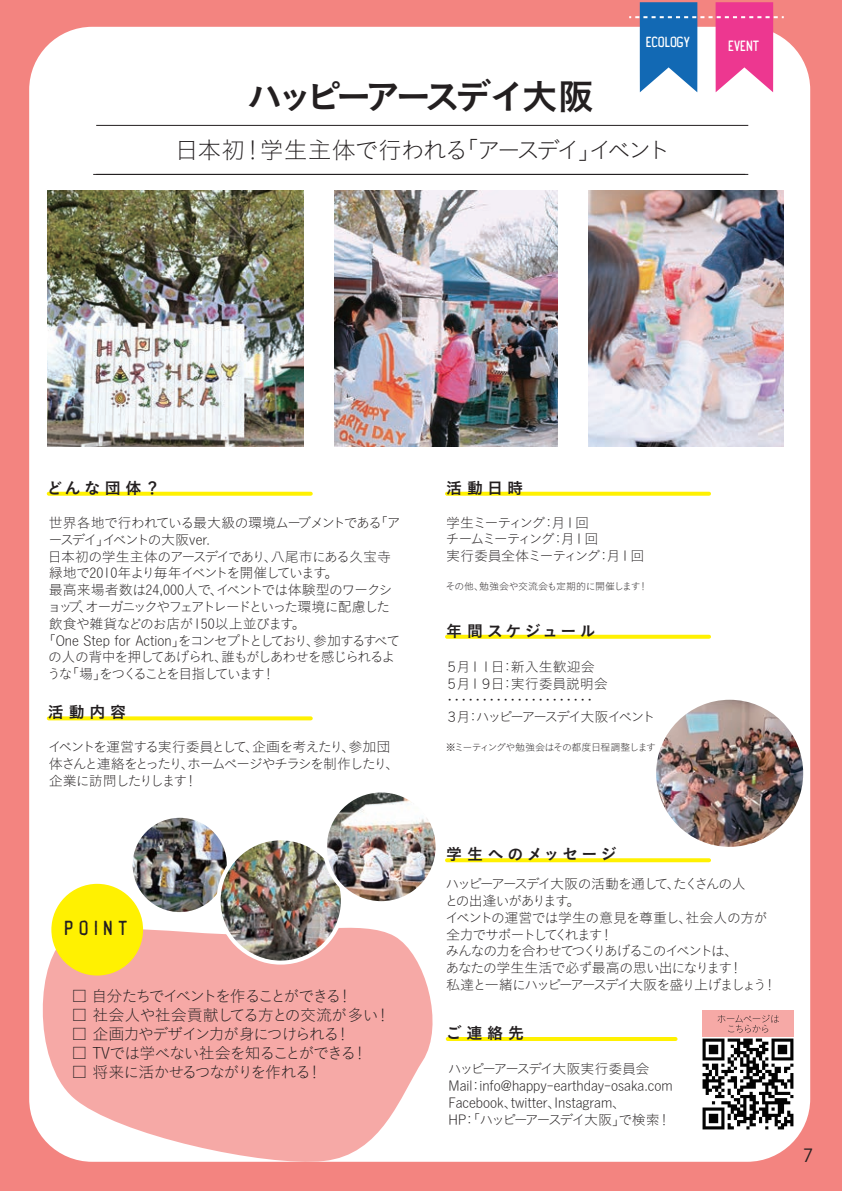
<style>
.page{position:relative;width:842px;height:1191px;background:#f38480}
.page>*{position:absolute;margin:0;border:0;box-sizing:border-box;transform-origin:0 0}
.t1{font:36px "Koburina Go Std W6";letter-spacing:-.16em;color:#231f20}
.t2{font:24px "Koburina Go Std W1";letter-spacing:-.075em;color:#231f20}
.t3{font:19px "Southbank LT";letter-spacing:.3em;color:#231f20}
.t4{font:18px "Koz Go Pr 6 N";color:#231f20}
.t5{font:16px "Koburina Go Std W1";letter-spacing:-.09em;color:#231f20}
.t6{font:16px "Koburina Go Std W1";letter-spacing:-.04em;color:#231f20}
.t7{font:16px "Koburina Go Std W1";letter-spacing:-.145em;color:#231f20}
.t8{font:16px "Koburina Go Std W6";letter-spacing:.255em;color:#231f20}
.t9{font:16px "Koburina Go Std W6";letter-spacing:.21em;color:#231f20}
.t10{font:16px "Koburina Go Std W6";letter-spacing:.195em;color:#231f20}
.t11{font:14px/16.8px "Koburina Go Std W1";letter-spacing:-.1em;color:#231f20}
.t12{font:14px/16.8px "Koburina Go Std W1";color:#231f20}
.t13{font:14px "Koburina Go Std W1";letter-spacing:-.075em;color:#231f20}
.t14{font:14px/16.8px "Koburina Go Std W1";letter-spacing:-.155em;color:#231f20}
.t15{font:14px/16.8px "Koburina Go Std W1";letter-spacing:-.13em;color:#231f20}
.t16{font:14px "Koburina Go Std W1";letter-spacing:-.035em;color:#231f20}
.t17{font:14px "Koburina Go Std W1";letter-spacing:-.14em;color:#231f20}
.t18{font:14px "Koburina Go Std W1";letter-spacing:-.055em;color:#231f20}
.t19{font:14px "Koburina Go Std W1";letter-spacing:-.08em;color:#231f20}
.t20{font:14px "Koburina Go Std W1";letter-spacing:-.04em;color:#231f20}
.t21{font:14px "Koburina Go Std W1";letter-spacing:-.16em;color:#231f20}
.t22{font:14px "Southbank LT";letter-spacing:-.005em;color:#fff}
.t23{font:13.6px "Southbank LT";letter-spacing:-.005em;color:#fff}
.t24{font:10px "Koburina Go Std W1";letter-spacing:-.055em;color:#231f20}
</style>
<div class="page">
<div style="left:29px;top:27px;width:781px;height:1134px;background:#fff;border-radius:63px"></div>
<svg style="left:629px;top:2px;width:155px;height:90px"></svg>
<img style="left:48px;top:191px;width:256px;height:255px">
<hr style="left:93px;top:174px;width:652px;height:1px;background:#231f20">
<svg style="left:43px;top:927px;width:389px;height:234px;fill:#f6a9a6"></svg>
<div style="left:51px;top:884px;width:92px;height:91px;background:#fff101;border-radius:50%"></div>
<hr style="left:96px;top:125px;width:652px;height:1px;background:#231f20">
<hr style="left:96px;top:174px;width:652px;height:1px;background:#231f20">
<svg style="left:49px;top:492px;width:262px;height:4px"></svg>
<svg style="left:49px;top:716px;width:262px;height:4px"></svg>
<svg style="left:447px;top:492px;width:262px;height:4px"></svg>
<svg style="left:447px;top:635px;width:262px;height:4px"></svg>
<svg style="left:447px;top:858px;width:262px;height:4px"></svg>
<hr style="left:448px;top:1037px;width:228px;height:4px;background:#fff101">
<img style="left:702px;top:1039px;width:92px;height:91px">
<img style="left:131px;top:815px;width:98px;height:99px;border-radius:49px">
<div style="left:129px;top:813px;width:102px;height:103px;border:4px solid #fff;border-radius:50%"></div>
<img style="left:219px;top:839px;width:124px;height:123px">
<div style="left:217px;top:836px;width:128px;height:128px;border:4px solid #fff;border-radius:50%"></div>
<div style="left:702px;top:1010px;width:91px;height:26px;background:#f6a9a6"></div>
<svg style="left:717px;top:1014px;width:62px;height:18px"></svg>
<img style="left:334px;top:191px;width:224px;height:255px">
<img style="left:588px;top:191px;width:196px;height:255px">
<img style="left:325px;top:790px;width:113px;height:113px;border-radius:56px">
<div style="left:323px;top:788px;width:117px;height:117px;border:4px solid #fff;border-radius:50%"></div>
<img style="left:656px;top:700px;width:147px;height:147px;border-radius:74px">
<h1 class="t1" style="left:247px;top:69px;width:349px">ハッピーアースデイ大阪</h1>
<p class="t23" style="left:646px;top:34px;width:46px">ECOLOGY</p>
<p class="t22" style="left:729px;top:37px;width:33px">EVENT</p>
<h2 class="t2" style="left:175px;top:132px;width:497px">日本初！学生主体で行われる「アースデイ」イベント</h2>
<p class="t8" style="left:46px;top:475px;width:116px">どんな団体？</p>
<p class="t13" style="left:49px;top:512px;width:354px">世界各地で行われている最大級の環境ムーブメントである「ア</p>
<p class="t15" style="left:49px;top:530px;width:163px">ースデイ」イベントの大阪ver.</p>
<p class="t18" style="left:48px;top:546px;width:345px">日本初の学生主体のアースデイであり、八尾市にある久宝寺</p>
<p class="t19" style="left:49px;top:562px;width:291px">緑地で2010年より毎年イベントを開催しています。</p>
<p class="t16" style="left:49px;top:579px;width:345px">最高来場者数は24,000人で、イベントでは体験型のワークシ</p>
<p class="t17" style="left:47px;top:596px;width:345px">ョップ、オーガニックやフェアトレードといった環境に配慮した</p>
<p class="t20" style="left:49px;top:613px;width:258px">飲食や雑貨などのお店が150以上並びます。</p>
<p class="t13" style="left:42px;top:630px;width:360px">「One Step for Action」をコンセプトとしており、参加するすべて</p>
<p class="t11" style="left:48px;top:648px;width:349px">の人の背中を押してあげられ、誰もがしあわせを感じられるよ</p>
<p class="t21" style="left:47px;top:663px;width:230px">うな「場」をつくることを目指しています！</p>
<p class="t8" style="left:48px;top:700px;width:80px">活動内容</p>
<p class="t11" style="left:48px;top:738px;width:353px">イベントを運営する実行委員として、企画を考えたり、参加団体さんと連絡をとったり、ホームページやチラシを制作したり、企業に訪問したりします！</p>
<p class="t8" style="left:446px;top:475px;width:78px">活動日時</p>
<p class="t15" style="left:445px;top:513px;width:200px">学生ミーティング：月１回<br>チームミーティング：月１回<br>実行委員全体ミーティング：月１回</p>
<p class="t24" style="left:446px;top:579px;width:204px">その他、勉強会や交流会も定期的に開催します！</p>
<p class="t10" style="left:446px;top:618px;width:151px">年間スケジュール</p>
<p class="t14" style="left:443px;top:657px;width:214px">５月１１日：新入生歓迎会<br>５月１９日：実行委員説明会<br>・・・・・・・・・・・・・・・・・・・・・<br>３月：ハッピーアースデイ大阪イベント</p>
<p class="t24" style="left:446px;top:739px;width:212px">※ミーティングや勉強会はその都度日程調整します</p>
<p class="t9" style="left:446px;top:842px;width:172px">学生へのメッセージ</p>
<p class="t11" style="left:445px;top:875px;width:333px">ハッピーアースデイ大阪の活動を通して、たくさんの人<br>との出逢いがあります。<br>イベントの運営では学生の意見を尊重し、社会人の方が全力でサポートしてくれます！<br>みんなの力を合わせてつくりあげるこのイベントは、<br>あなたの学生生活で必ず最高の思い出になります！<br>私達と一緒にハッピーアースデイ大阪を盛り上げましょう！</p>
<h3 class="t3" style="left:65px;top:916px;width:65px">POINT</h3>
<p class="t7" style="left:71px;top:983px;width:283px">□ 自分たちでイベントを作ることができる！</p>
<p class="t6" style="left:71px;top:1002px;width:321px">□ 社会人や社会貢献してる方との交流が多い！</p>
<p class="t5" style="left:71px;top:1022px;width:281px">□ 企画力やデザイン力が身につけられる！</p>
<p class="t5" style="left:71px;top:1041px;width:298px">□ TVでは学べない社会を知ることができる！</p>
<p class="t5" style="left:71px;top:1060px;width:252px">□ 将来に活かせるつながりを作れる！</p>
<p class="t12" style="left:448px;top:1060px;width:226px">ハッピーアースデイ大阪実行委員会<br>Mail：info@happy-earthday-osaka.com<br>Facebook、twitter、Instagram、<br>HP：「ハッピーアースデイ大阪」で検索！</p>
<p class="t8" style="left:446px;top:1020px;width:80px">ご連絡先</p>
<p class="t4" style="left:803px;top:1145px;width:11px">7</p>
</div>
